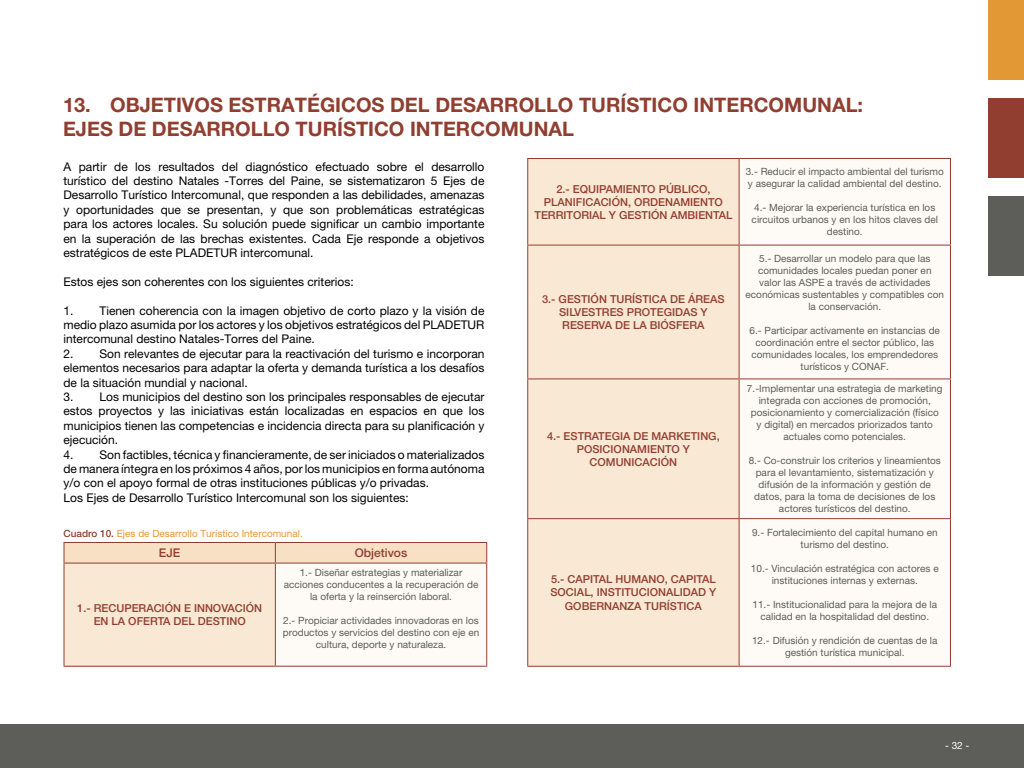
<style>
.page{position:relative;width:1024px;height:768px;background:#fff}
.page>*{position:absolute;margin:0;border:0;box-sizing:border-box;transform-origin:0 0}
.t1{font:700 20px/24px "Helvetica Neue LT Pro";color:#913e30}
.t2{font:12px/14.4px "Helvetica Neue LT Pro";color:#000;text-align:justify}
.t3{font:500 12px "Helvetica Neue LT Pro";color:#913e30}
.t4{font:500 11px/13.2px "Helvetica Neue LT Pro";color:#913e30;text-align:center}
.t5{font:10px/12px "Helvetica Neue LT Pro";color:#5d5e59;text-align:center}
.t6{font:10px "Helvetica Neue LT Pro";color:#e39836}
.t7{font:10px "Helvetica Neue LT Pro";color:#fff}
.s1{font-weight:500;color:#913e30}
</style>
<div class="page">
<div style="left:0;top:724px;width:1024px;height:44px;background:#5d5e59"></div>
<div style="left:988px;top:196px;width:36px;height:80px;background:#5d5e59"></div>
<div style="left:988px;top:98px;width:36px;height:80px;background:#913e30"></div>
<div style="left:988px;top:0;width:36px;height:80px;background:#e39836"></div>
<div style="left:64px;top:563px;width:211px;height:103px;background:#f9e8d3"></div>
<div style="left:275px;top:563px;width:212px;height:103px;background:#fefaf5"></div>
<hr style="left:64px;top:666px;width:211px;height:1px;background:#913e30">
<hr style="left:275px;top:666px;width:212px;height:1px;background:#913e30">
<svg style="left:64px;top:542px;width:423px;height:21px;background:#efd4b8"></svg>
<hr style="left:64px;top:563px;width:211px;height:1px;background:#913e30">
<hr style="left:64px;top:564px;width:1px;height:102px;background:#913e30">
<hr style="left:275px;top:563px;width:212px;height:1px;background:#913e30">
<hr style="left:275px;top:564px;width:1px;height:102px;background:#913e30">
<hr style="left:486px;top:564px;width:1px;height:102px;background:#913e30">
<div style="left:528px;top:159px;width:211px;height:507px;background:#f9e8d3"></div>
<div style="left:740px;top:159px;width:210px;height:507px;background:#fefaf5"></div>
<hr style="left:527px;top:158px;width:212px;height:1px;background:#913e30">
<hr style="left:739px;top:158px;width:212px;height:1px;background:#913e30">
<hr style="left:527px;top:245px;width:212px;height:1px;background:#913e30">
<hr style="left:739px;top:245px;width:212px;height:1px;background:#913e30">
<hr style="left:527px;top:378px;width:212px;height:1px;background:#913e30">
<hr style="left:739px;top:378px;width:212px;height:1px;background:#913e30">
<hr style="left:739px;top:518px;width:212px;height:1px;background:#913e30">
<hr style="left:527px;top:159px;width:1px;height:86px;background:#913e30">
<hr style="left:527px;top:246px;width:1px;height:132px;background:#913e30">
<hr style="left:527px;top:379px;width:1px;height:139px;background:#913e30">
<hr style="left:527px;top:518px;width:212px;height:1px;background:#913e30">
<hr style="left:527px;top:519px;width:1px;height:147px;background:#913e30">
<hr style="left:527px;top:666px;width:212px;height:1px;background:#913e30">
<hr style="left:739px;top:159px;width:1px;height:86px;background:#913e30">
<hr style="left:950px;top:159px;width:1px;height:86px;background:#913e30">
<hr style="left:739px;top:246px;width:1px;height:132px;background:#913e30">
<hr style="left:950px;top:246px;width:1px;height:132px;background:#913e30">
<hr style="left:739px;top:379px;width:1px;height:139px;background:#913e30">
<hr style="left:950px;top:379px;width:1px;height:139px;background:#913e30">
<hr style="left:739px;top:519px;width:1px;height:147px;background:#913e30">
<hr style="left:950px;top:519px;width:1px;height:147px;background:#913e30">
<hr style="left:739px;top:666px;width:212px;height:1px;background:#913e30">
<h1 class="t1" style="left:63px;top:93px;width:802px">13. OBJETIVOS ESTRATÉGICOS DEL DESARROLLO TURÍSTICO INTERCOMUNAL:<br>EJES DE DESARROLLO TURÍSTICO INTERCOMUNAL</h1>
<p class="t2" style="left:64px;top:159px;width:423px">A partir de los resultados del diagnóstico efectuado sobre el desarrollo turístico del destino Natales -Torres del Paine, se sistematizaron 5 Ejes de Desarrollo Turístico Intercomunal, que responden a las debilidades, amenazas y oportunidades que se presentan, y que son problemáticas estratégicas para los actores locales. Su solución puede significar un cambio importante en la superación de las brechas existentes. Cada Eje responde a objetivos estratégicos de este PLADETUR intercomunal.</p>
<p class="t2" style="left:64px;top:274px;width:292px">Estos ejes son coherentes con los siguientes criterios:</p>
<p class="t2" style="left:64px;top:303px;width:423px">1. Tienen coherencia con la imagen objetivo de corto plazo y la visión de medio plazo asumida por los actores y los objetivos estratégicos del PLADETUR intercomunal destino Natales-Torres del Paine.</p>
<p class="t2" style="left:64px;top:346px;width:423px">2. Son relevantes de ejecutar para la reactivación del turismo e incorporan elementos necesarios para adaptar la oferta y demanda turística a los desafíos de la situación mundial y nacional.</p>
<p class="t2" style="left:64px;top:389px;width:422px">3. Los municipios del destino son los principales responsables de ejecutar estos proyectos y las iniciativas están localizadas en espacios en que los municipios tienen las competencias e incidencia directa para su planificación y ejecución.</p>
<p class="t2" style="left:64px;top:447px;width:423px;text-align:left">4. Son factibles, técnica y financieramente, de ser iniciados o materializados de manera íntegra en los próximos 4 años, por los municipios en forma autónoma y/o con el apoyo formal de otras instituciones públicas y/o privadas.<br>Los Ejes de Desarrollo Turístico Intercomunal son los siguientes:</p>
<p class="t6" style="left:64px;top:528px;width:241px"><span class="s1">Cuadro 10.</span> Ejes de Desarrollo Turístico Intercomunal.</p>
<p class="t3" style="left:159px;top:546px;width:23px">EJE</p>
<p class="t3" style="left:355px;top:546px;width:54px">Objetivos</p>
<p class="t4" style="left:77px;top:601px;width:186px">1.- RECUPERACIÓN E INNOVACIÓN<br>EN LA OFERTA DEL DESTINO</p>
<p class="t5" style="left:284px;top:567px;width:196px">1.- Diseñar estrategias y materializar acciones conducentes a la recuperación de la oferta y la reinserción laboral.</p>
<p class="t5" style="left:283px;top:615px;width:198px">2.- Propiciar actividades innovadoras en los productos y servicios del destino con eje en cultura, deporte y naturaleza.</p>
<p class="t4" style="left:534px;top:182px;width:199px">2.- EQUIPAMIENTO PÚBLICO,<br>PLANIFICACIÓN, ORDENAMIENTO<br>TERRITORIAL Y GESTIÓN AMBIENTAL</p>
<p class="t4" style="left:542px;top:292px;width:184px">3.- GESTIÓN TURÍSTICA DE ÁREAS<br>SILVESTRES PROTEGIDAS Y<br>RESERVA DE LA BIÓSFERA</p>
<p class="t4" style="left:547px;top:429px;width:174px">4.- ESTRATEGIA DE MARKETING,<br>POSICIONAMIENTO Y<br>COMUNICACIÓN</p>
<p class="t4" style="left:551px;top:573px;width:167px">5.- CAPITAL HUMANO, CAPITAL<br>SOCIAL, INSTITUCIONALIDAD Y<br>GOBERNANZA TURÍSTICA</p>
<p class="t5" style="left:746px;top:166px;width:200px;text-align:left">3.- Reducir el impacto ambiental del turismo y asegurar la calidad ambiental del destino.</p>
<p class="t5" style="left:752px;top:202px;width:188px">4.- Mejorar la experiencia turística en los circuitos urbanos y en los hitos claves del destino.</p>
<p class="t5" style="left:746px;top:252px;width:200px">5.- Desarrollar un modelo para que las comunidades locales puedan poner en<br>valor las ASPE a través de actividades económicas sustentables y compatibles con la conservación.</p>
<p class="t5" style="left:750px;top:324px;width:192px">6.- Participar activamente en instancias de coordinación entre el sector público, las comunidades locales, los emprendedores turísticos y CONAF.</p>
<p class="t5" style="left:747px;top:383px;width:197px">7.-Implementar una estrategia de marketing integrada con acciones de promoción, posicionamiento y comercialización (físico<br>y digital) en mercados priorizados tanto actuales como potenciales.</p>
<p class="t5" style="left:749px;top:455px;width:194px">8.- Co-construir los criterios y lineamientos para el levantamiento, sistematización y difusión de la información y gestión de datos, para la toma de decisiones de los actores turísticos del destino.</p>
<p class="t5" style="left:752px;top:526px;width:187px">9.- Fortalecimiento del capital humano en turismo del destino.</p>
<p class="t5" style="left:751px;top:562px;width:189px">10.- Vinculación estratégica con actores e instituciones internas y externas.</p>
<p class="t5" style="left:752px;top:598px;width:186px">11.- Institucionalidad para la mejora de la calidad en la hospitalidad del destino.</p>
<p class="t5" style="left:752px;top:634px;width:187px">12.- Difusión y rendición de cuentas de la gestión turística municipal.</p>
<p class="t7" style="left:945px;top:739px;width:26px">- 32 -</p>
</div>
